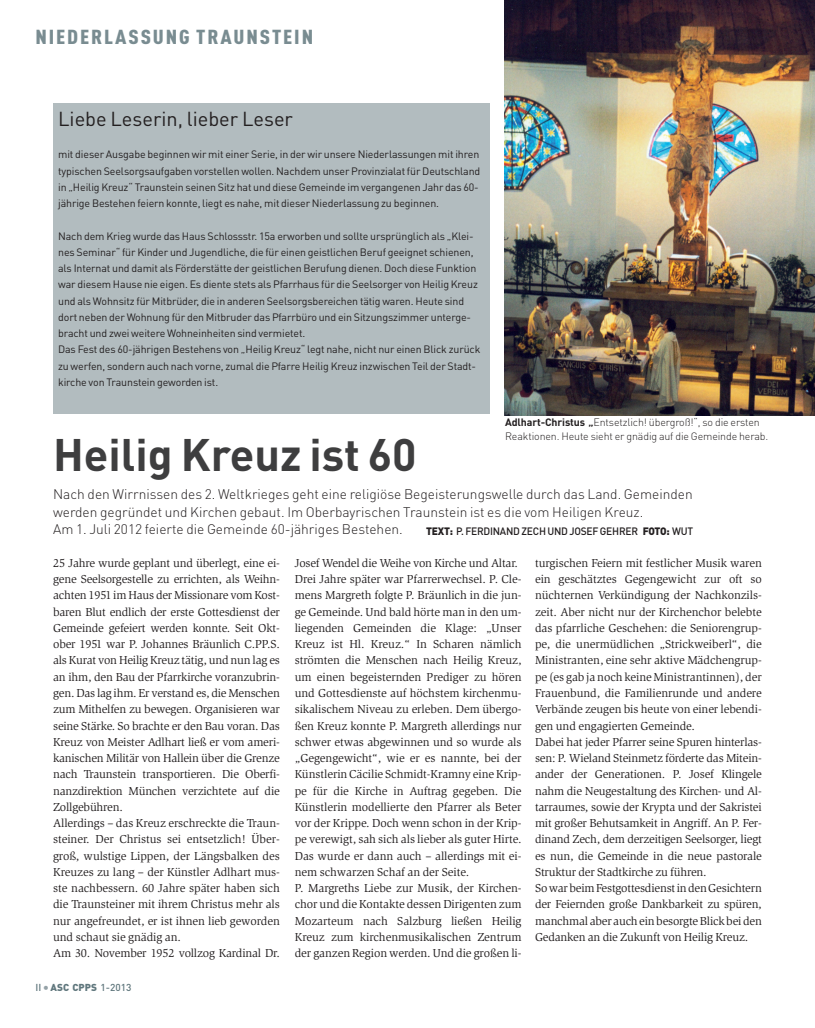
<style>
.page{position:relative;width:815px;height:1028px;background:#fff}
.page>*{position:absolute;margin:0;border:0;box-sizing:border-box;transform-origin:0 0}
.t1{font:700 45px "DIN Pro";color:#3e3e3f}
.t2{font:20px "DIN Pro";color:#231f20}
.t3{font:900 20px "DIN Cond";letter-spacing:.085em;color:#798c91;scale:1.1 1}
.t4{font:300 13.75px/17.5px "DIN Pro";color:#231f20}
.t5{font:11.88px/16.2px "Slimbach Std";letter-spacing:-.005em;color:#231f20}
.t6{font:10.62px/16.2px "DIN Pro";letter-spacing:-.01em;color:#231f20}
.t7{font:300 10.62px/13.8px "DIN Pro";letter-spacing:-.01em;color:#231f20}
.t8{font:500 10.62px "DIN Pro";letter-spacing:-.02em;color:#231f20;scale:.96 1}
.t9{font:500 10px "DIN Pro";color:#60777d}
.s1{font-weight:700}
.s2{font-weight:900}
.s3{font-size:12.5px;color:#95a2a7}
</style>
<div class="page">
<img style="left:504px;top:0;width:311px;height:415px">
<div style="left:53px;top:103px;width:437px;height:310px;background:#b2bcbf"></div>
<h2 class="t3" style="left:35px;top:24px;width:254px">NIEDERLASSUNG TRAUNSTEIN</h2>
<h2 class="t2" style="left:58px;top:107px;width:236px">Liebe Leserin, lieber Leser</h2>
<p class="t6" style="left:58px;top:146px;width:424px">mit dieser Ausgabe beginnen wir mit einer Serie, in der wir unsere Niederlassungen mit ihren typischen Seelsorgsaufgaben vorstellen wollen. Nachdem unser Provinzialat für Deutschland in „Heilig Kreuz“ Traunstein seinen Sitz hat und diese Gemeinde im vergangenen Jahr das 60- jährige Bestehen feiern konnte, liegt es nahe, mit dieser Niederlassung zu beginnen.</p>
<p class="t6" style="left:58px;top:228px;width:424px">Nach dem Krieg wurde das Haus Schlossstr. 15a erworben und sollte ursprünglich als „Klei&shy;nes Seminar“ für Kinder und Jugendliche, die für einen geistlichen Beruf geeignet schienen, als Internat und damit als Förderstätte der geistlichen Berufung dienen. Doch diese Funktion war diesem Hause nie eigen. Es diente stets als Pfarrhaus für die Seelsorger von Heilig Kreuz und als Wohnsitz für Mitbrüder, die in anderen Seelsorgsbereichen tätig waren. Heute sind dort neben der Wohnung für den Mitbruder das Pfarrbüro und ein Sitzungszimmer unterge&shy;bracht und zwei weitere Wohneinheiten sind vermietet.<br>Das Fest des 60-jährigen Bestehens von „Heilig Kreuz“ legt nahe, nicht nur einen Blick zurück zu werfen, sondern auch nach vorne, zumal die Pfarre Heilig Kreuz inzwischen Teil der Stadt&shy;kirche von Traunstein geworden ist.</p>
<h1 class="t1" style="left:53px;top:428px;width:365px">Heilig Kreuz ist 60</h1>
<p class="t7" style="left:505px;top:416px;width:265px"><span class="s1">Adlhart-Christus „</span>Entsetzlich! übergroß!“, so die ersten<br>Reaktionen. Heute sieht er gnädig auf die Gemeinde herab.</p>
<p class="t4" style="left:53px;top:485px;width:641px">Nach den Wirrnissen des 2. Weltkrieges geht eine religiöse Begeisterungswelle durch das Land. Gemeinden werden gegründet und Kirchen gebaut. Im Oberbayrischen Traunstein ist es die vom Heiligen Kreuz.<br>Am 1. Juli 2012 feierte die Gemeinde 60-jähriges Bestehen.</p>
<p class="t8" style="left:426px;top:524px;width:280px"><span class="s2">TEXT:</span> P. FERDINAND ZECH UND JOSEF GEHRER <span class="s2">FOTO:</span> WUT</p>
<p class="t5" style="left:295px;top:555px;width:228px">Josef Wendel die Weihe von Kirche und Altar.<br>Drei Jahre später war Pfarrerwechsel. P. Cle&shy;mens Margreth folgte P. Bräunlich in die jun&shy;ge Gemeinde. Und bald hörte man in den um&shy;liegenden Gemeinden die Klage: „Unser Kreuz ist Hl. Kreuz.“ In Scharen nämlich strömten die Menschen nach Heilig Kreuz, um einen begeisternden Prediger zu hören und Gottesdienste auf höchstem kirchenmu&shy;sikalischem Niveau zu erleben. Dem übergo&shy;ßen Kreuz konnte P. Margreth allerdings nur schwer etwas abgewinnen und so wurde als „Gegengewicht“, wie er es nannte, bei der Künstlerin Cäcilie Schmidt-Kramny eine Krip&shy;pe für die Kirche in Auftrag gegeben. Die Künstlerin modellierte den Pfarrer als Beter vor der Krippe. Doch wenn schon in der Krip&shy;pe verewigt, sah sich als lieber als guter Hirte.<br>Das wurde er dann auch – allerdings mit ei&shy;nem schwarzen Schaf an der Seite.<br>P. Margreths Liebe zur Musik, der Kirchen&shy;chor und die Kontakte dessen Dirigenten zum Mozarteum nach Salzburg ließen Heilig Kreuz zum kirchenmusikalischen Zentrum der ganzen Region werden. Und die großen li-</p>
<p class="t5" style="left:53px;top:555px;width:228px">25 Jahre wurde geplant und überlegt, eine ei&shy;gene Seelsorgestelle zu errichten, als Weihn&shy;achten 1951 im Haus der Missionare vom Kost&shy;baren Blut endlich der erste Gottesdienst der Gemeinde gefeiert werden konnte. Seit Okt&shy;ober 1951 war P. Johannes Bräunlich C.PP.S. als Kurat von Heilig Kreuz tätig, und nun lag es an ihm, den Bau der Pfarrkirche voranzubrin&shy;gen. Das lag ihm. Er verstand es, die Menschen zum Mithelfen zu bewegen. Organisieren war seine Stärke. So brachte er den Bau voran. Das Kreuz von Meister Adlhart ließ er vom ameri&shy;kanischen Militär von Hallein über die Grenze nach Traunstein transportieren. Die Oberfi&shy;nanzdirektion München verzichtete auf die Zollgebühren.<br>Allerdings – das Kreuz erschreckte die Traun&shy;steiner. Der Christus sei entsetzlich! Über&shy;groß, wulstige Lippen, der Längsbalken des Kreuzes zu lang – der Künstler Adlhart mus&shy;ste nachbessern. 60 Jahre später haben sich die Traunsteiner mit ihrem Christus mehr als nur angefreundet, er ist ihnen lieb geworden und schaut sie gnädig an.<br>Am 30. November 1952 vollzog Kardinal Dr.</p>
<p class="t5" style="left:535px;top:555px;width:228px">turgischen Feiern mit festlicher Musik waren ein geschätztes Gegengewicht zur oft so nüchternen Verkündigung der Nachkonzils&shy;zeit. Aber nicht nur der Kirchenchor belebte das pfarrliche Geschehen: die Seniorengrup&shy;pe, die unermüdlichen „Strickweiberl“, die Ministranten, eine sehr aktive Mädchengrup&shy;pe (es gab ja noch keine Ministrantinnen), der Frauenbund, die Familienrunde und andere Verbände zeugen bis heute von einer lebendi&shy;gen und engagierten Gemeinde.<br>Dabei hat jeder Pfarrer seine Spuren hinterlas&shy;sen: P. Wieland Steinmetz förderte das Mitein&shy;ander der Generationen. P. Josef Klingele nahm die Neugestaltung des Kirchen- und Al&shy;tarraumes, sowie der Krypta und der Sakristei mit großer Behutsamkeit in Angriff. An P. Fer&shy;dinand Zech, dem derzeitigen Seelsorger, liegt es nun, die Gemeinde in die neue pastorale Struktur der Stadtkirche zu führen.<br>SowarbeimFestgottesdienstindenGesichtern der Feiernden große Dankbarkeit zu spüren, manchmal aber aucheinbesorgteBlickbeiden Gedanken an die Zukunft von Heilig Kreuz.</p>
<p class="t9" style="left:35px;top:982px;width:98px">II<span class="s3">•</span><span class="s2">ASC CPPS</span> 1-2013</p>
</div>
